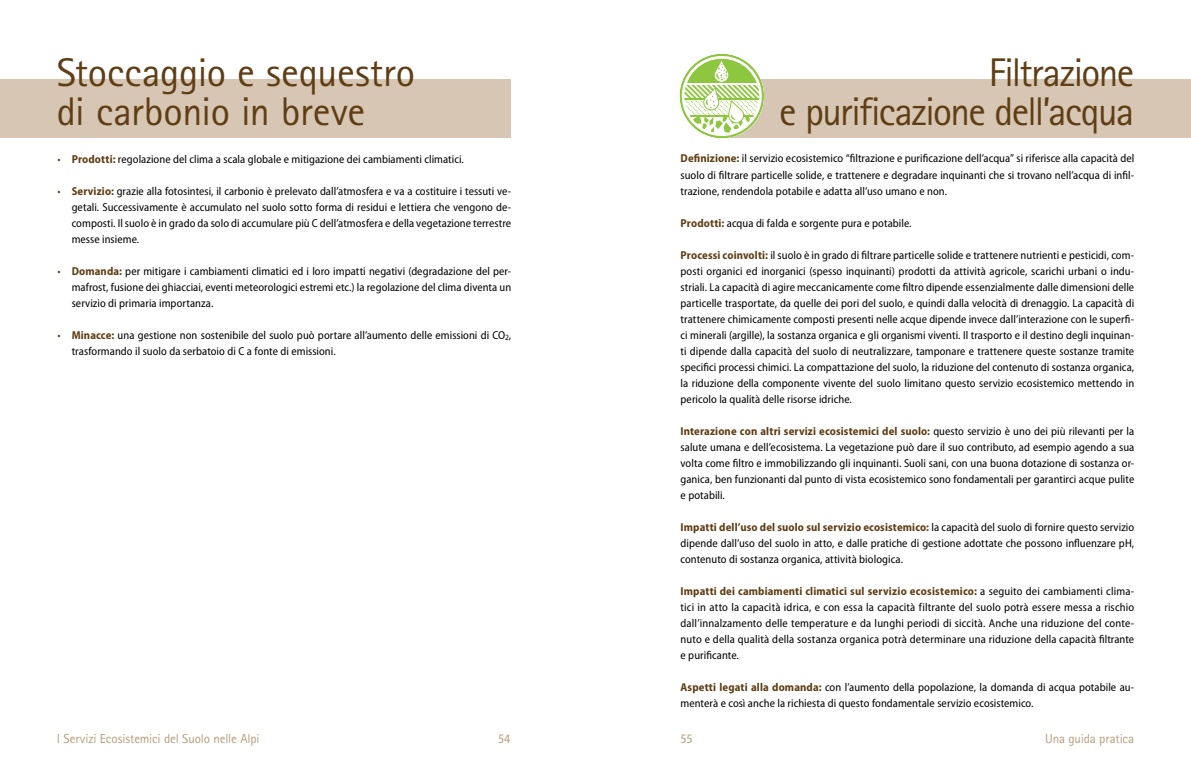
<style>
.page{position:relative;width:1191px;height:766px;background:#fff}
.page>*{position:absolute;margin:0;border:0;box-sizing:border-box;transform-origin:0 0}
.t1{font:40px/39px "AE Rotis Brezserif";letter-spacing:-.02em;color:#5f3e15}
.t2{font:40px/39px "AE Rotis Brezserif";letter-spacing:-.04em;color:#5f3e15;text-align:right}
.t3{font:13px "AE Rotis Brezserif";letter-spacing:-.01em;color:#b99c7b}
.t4{font:semi-condensed 13px "Myriad Pro";color:#b99c7b}
.t5{font:semi-condensed 11.5px/16px "Myriad Pro";letter-spacing:.005em;color:#000;text-align:justify}
.s1{color:#5f3e15}
.s2{font-weight:700;color:#5f3e15}
</style>
<div class="page">
<div style="left:0;top:79px;width:510px;height:58px;background:#d7c6b3"></div>
<div style="left:728px;top:79px;width:463px;height:58px;background:#d7c6b3"></div>
<svg style="left:679px;top:54px;width:85px;height:84px"></svg>
<h1 class="t1" style="left:57px;top:52px;width:360px">Stoccaggio e sequestro di carbonio in breve</h1>
<p class="t5" style="left:58px;top:151px;width:408px"><span class="s1">•</span> <span class="s2">Prodotti:</span> regolazione del clima a scala globale e mitigazione dei cambiamenti climatici.</p>
<p class="t5" style="left:72px;top:183px;width:441px;text-indent:-14px"><span class="s1">•</span> <span class="s2">Servizio:</span> grazie alla fotosintesi, il carbonio è prelevato dall’atmosfera e va a costituire i tessuti ve&shy;getali. Successivamente è accumulato nel suolo sotto forma di residui e lettiera che vengono de&shy;composti. Il suolo è in grado da solo di accumulare più C dell’atmosfera e della vegetazione terrestre messe insieme.</p>
<p class="t5" style="left:72px;top:263px;width:441px;text-indent:-14px"><span class="s1">•</span> <span class="s2">Domanda:</span> per mitigare i cambiamenti climatici ed i loro impatti negativi (degradazione del per&shy;mafrost, fusione dei ghiacciai, eventi meteorologici estremi etc.) la regolazione del clima diventa un servizio di primaria importanza.</p>
<p class="t5" style="left:72px;top:327px;width:441px;text-indent:-14px"><span class="s1">•</span> <span class="s2">Minacce:</span> una gestione non sostenibile del suolo può portare all’aumento delle emissioni di CO<sub>2</sub>, trasformando il suolo da serbatoio di C a fonte di emissioni.</p>
<h1 class="t2" style="left:779px;top:52px;width:357px">Filtrazione<br>e purificazione dell’acqua</h1>
<p class="t5" style="left:680px;top:151px;width:455px"><span class="s2">Definizione:</span> il servizio ecosistemico “filtrazione e purificazione dell’acqua” si riferisce alla capacità del suolo di filtrare particelle solide, e trattenere e degradare inquinanti che si trovano nell’acqua di infil&shy;trazione, rendendola potabile e adatta all’uso umano e non.</p>
<p class="t5" style="left:680px;top:215px;width:232px"><span class="s2">Prodotti:</span> acqua di falda e sorgente pura e potabile.</p>
<p class="t5" style="left:680px;top:247px;width:455px"><span class="s2">Processi coinvolti:</span> il suolo è in grado di filtrare particelle solide e trattenere nutrienti e pesticidi, com&shy;posti organici ed inorganici (spesso inquinanti) prodotti da attività agricole, scarichi urbani o indu&shy;striali. La capacità di agire meccanicamente come filtro dipende essenzialmente dalle dimensioni delle particelle trasportate, da quelle dei pori del suolo, e quindi dalla velocità di drenaggio. La capacità di trattenere chimicamente composti presenti nelle acque dipende invece dall’interazione con le superfi&shy;ci minerali (argille), la sostanza organica e gli organismi viventi. Il trasporto e il destino degli inquinan&shy;ti dipende dalla capacità del suolo di neutralizzare, tamponare e trattenere queste sostanze tramite specifici processi chimici. La compattazione del suolo, la riduzione del contenuto di sostanza organica, la riduzione della componente vivente del suolo limitano questo servizio ecosistemico mettendo in pericolo la qualità delle risorse idriche.</p>
<p class="t5" style="left:680px;top:423px;width:455px"><span class="s2">Interazione con altri servizi ecosistemici del suolo:</span> questo servizio è uno dei più rilevanti per la salute umana e dell’ecosistema. La vegetazione può dare il suo contributo, ad esempio agendo a sua volta come filtro e immobilizzando gli inquinanti. Suoli sani, con una buona dotazione di sostanza or&shy;ganica, ben funzionanti dal punto di vista ecosistemico sono fondamentali per garantirci acque pulite e potabili.</p>
<p class="t5" style="left:680px;top:519px;width:455px"><span class="s2">Impatti dell’uso del suolo sul servizio ecosistemico:</span> la capacità del suolo di fornire questo servizio dipende dall’uso del suolo in atto, e dalle pratiche di gestione adottate che possono influenzare pH, contenuto di sostanza organica, attività biologica.</p>
<p class="t5" style="left:680px;top:583px;width:455px"><span class="s2">Impatti dei cambiamenti climatici sul servizio ecosistemico:</span> a seguito dei cambiamenti clima&shy;tici in atto la capacità idrica, e con essa la capacità filtrante del suolo potrà essere messa a rischio dall’innalzamento delle temperature e da lunghi periodi di siccità. Anche una riduzione del conte&shy;nuto e della qualità della sostanza organica potrà determinare una riduzione della capacità filtrante e purificante.</p>
<p class="t5" style="left:680px;top:679px;width:455px"><span class="s2">Aspetti legati alla domanda:</span> con l’aumento della popolazione, la domanda di acqua potabile au&shy;menterà e così anche la richiesta di questo fondamentale servizio ecosistemico.</p>
<p class="t3" style="left:57px;top:730px;width:204px">I Servizi Ecosistemici del Suolo nelle Alpi</p>
<p class="t4" style="left:498px;top:731px;width:14px">54</p>
<p class="t4" style="left:680px;top:731px;width:13px">55</p>
<p class="t3" style="left:1045px;top:730px;width:91px">Una guida pratica</p>
</div>
